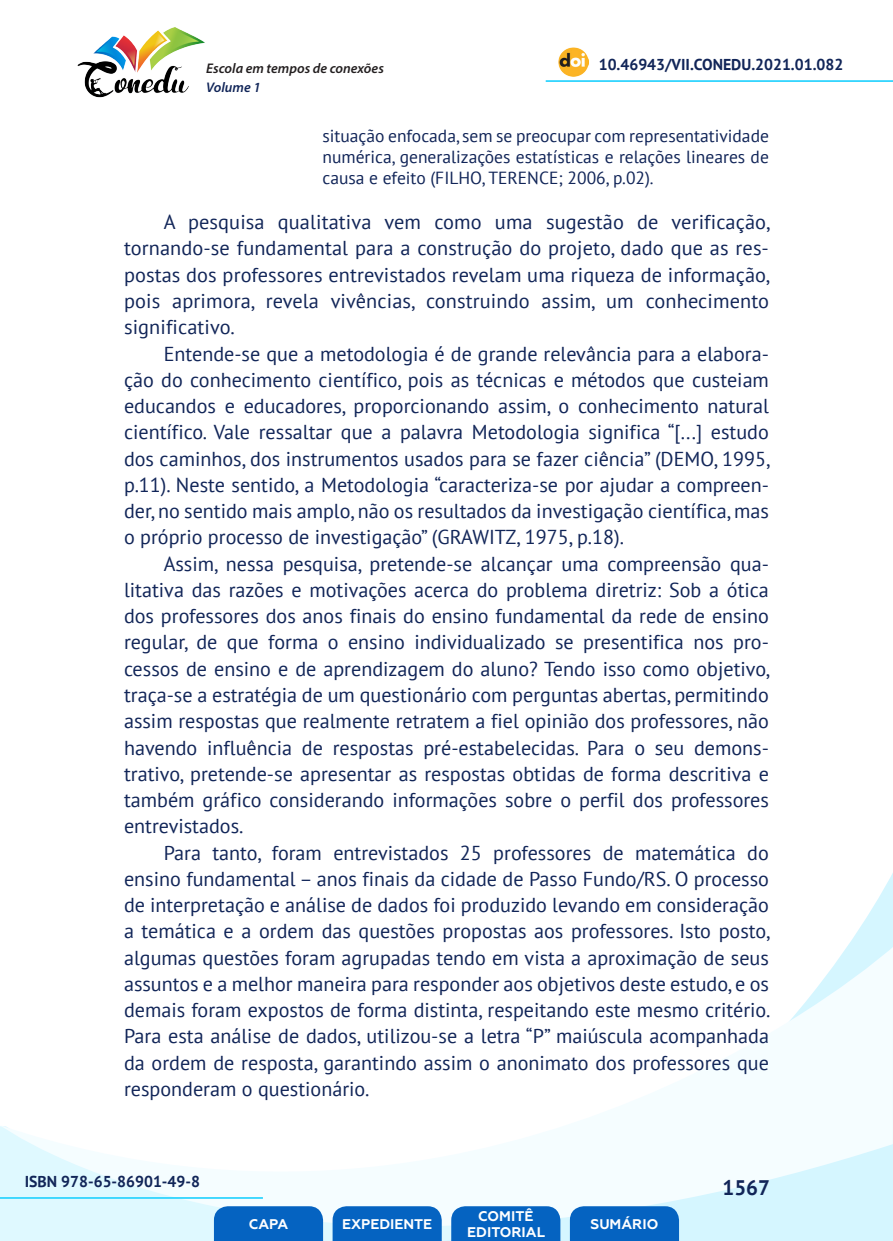
<style>
.page{position:relative;width:893px;height:1241px;background:#fff}
.page>*{position:absolute;margin:0;border:0;box-sizing:border-box;transform-origin:0 0}
.t1{font:700 21px "PT Sans";color:#112558}
._8_CORPO{font:20.12px/26.2px "PT Sans";color:#112558;text-align:justify}
._12_CITACAO{font:17.5px/21px "PT Sans";color:#112558;text-align:justify}
.t2{font:700 15.75px "PT Sans";color:#112558}
.t3{font:700 14px/16.8px "Geometria";color:#fff;text-align:center}
.t4{font:italic 600 14px "Myriad Pro";color:#231f20}
.t5{font:italic 600 14px "Myriad Pro";color:#112558}
</style>
<div class="page">
<svg style="left:848px;top:873px;width:45px;height:73px"></svg>
<svg style="left:0;top:946px;width:893px;height:294px"></svg>
<hr style="left:0;top:1196px;width:263px;height:2px;background:#2dd4fe">
<hr style="left:546px;top:80px;width:347px;height:2px;background:#2dd4fe">
<img style="left:559px;top:47px;width:30px;height:30px">
<img style="left:77px;top:27px;width:128px;height:71px">
<svg style="left:214px;top:1205px;width:109px;height:35px;background:#126bc4"></svg>
<svg style="left:333px;top:1205px;width:109px;height:35px;background:#126bc4"></svg>
<svg style="left:451px;top:1205px;width:109px;height:35px;background:#126bc4"></svg>
<svg style="left:570px;top:1205px;width:109px;height:35px;background:#116bc4"></svg>
<p class="t4" style="left:206px;top:59px;width:179px">Escola em tempos de conexões</p>
<p class="t2" style="left:599px;top:54px;width:246px">10.46943/VII.CONEDU.2021.01.082</p>
<p class="t5" style="left:206px;top:78px;width:56px">Volume 1</p>
<p class="_12_CITACAO" style="left:322px;top:125px;width:448px">situação enfocada, sem se preocupar com representatividade numérica, generalizações estatísticas e relações lineares de causa e efeito (FILHO, TERENCE; 2006, p.02).</p>
<p class="_8_CORPO" style="left:124px;top:208px;width:648px;text-indent:40px">A pesquisa qualitativa vem como uma sugestão de verificação, tornando-se fundamental para a construção do projeto, dado que as res&shy;postas dos professores entrevistados revelam uma riqueza de informação, pois aprimora, revela vivências, construindo assim, um conhecimento significativo.</p>
<p class="_8_CORPO" style="left:124px;top:340px;width:648px;text-indent:40px">Entende-se que a metodologia é de grande relevância para a elabora&shy;ção do conhecimento científico, pois as técnicas e métodos que custeiam educandos e educadores, proporcionando assim, o conhecimento natural científico. Vale ressaltar que a palavra Metodologia significa “[...] estudo dos caminhos, dos instrumentos usados para se fazer ciência” (DEMO, 1995, p.11). Neste sentido, a Metodologia “caracteriza-se por ajudar a compreen&shy;der, no sentido mais amplo, não os resultados da investigação científica, mas o próprio processo de investigação” (GRAWITZ, 1975, p.18).</p>
<p class="_8_CORPO" style="left:124px;top:550px;width:648px;text-indent:40px">Assim, nessa pesquisa, pretende-se alcançar uma compreensão qua&shy;litativa das razões e motivações acerca do problema diretriz: Sob a ótica dos professores dos anos finais do ensino fundamental da rede de ensino regular, de que forma o ensino individualizado se presentifica nos pro&shy;cessos de ensino e de aprendizagem do aluno? Tendo isso como objetivo, traça-se a estratégia de um questionário com perguntas abertas, permitindo assim respostas que realmente retratem a fiel opinião dos professores, não havendo influência de respostas pré-estabelecidas. Para o seu demons&shy;trativo, pretende-se apresentar as respostas obtidas de forma descritiva e também gráfico considerando informações sobre o perfil dos professores entrevistados.</p>
<p class="_8_CORPO" style="left:124px;top:838px;width:648px;text-indent:40px">Para tanto, foram entrevistados 25 professores de matemática do ensino fundamental – anos finais da cidade de Passo Fundo/RS. O processo de interpretação e análise de dados foi produzido levando em consideração a temática e a ordem das questões propostas aos professores. Isto posto, algumas questões foram agrupadas tendo em vista a aproximação de seus assuntos e a melhor maneira para responder aos objetivos deste estudo, e os demais foram expostos de forma distinta, respeitando este mesmo critério.<br>Para esta análise de dados, utilizou-se a letra “P” maiúscula acompanhada da ordem de resposta, garantindo assim o anonimato dos professores que responderam o questionário.</p>
<p class="t2" style="left:25px;top:1170px;width:177px">ISBN 978-65-86901-49-8</p>
<p class="t3" style="left:249px;top:1215px;width:41px">CAPA</p>
<p class="t3" style="left:342px;top:1215px;width:92px">EXPEDIENTE</p>
<p class="t3" style="left:467px;top:1207px;width:79px">COMITÊ<br>EDITORIAL</p>
<p class="t3" style="left:590px;top:1215px;width:69px">SUMÁRIO</p>
<p class="t1" style="left:722px;top:1173px;width:49px">1567</p>
</div>
